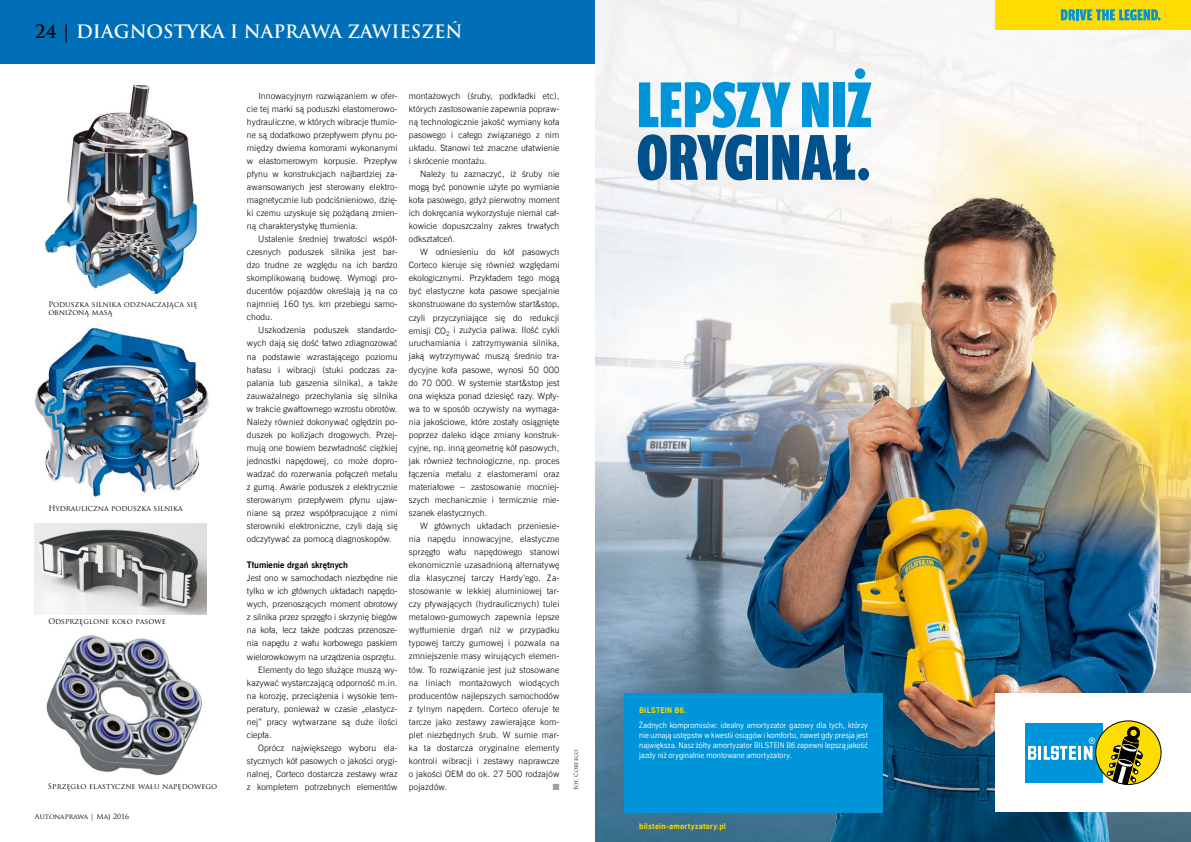
<style>
.page{position:relative;width:1191px;height:842px;background:#fff}
.page>*{position:absolute;margin:0;border:0;box-sizing:border-box;transform-origin:0 0}
.t1{font:700 65.8px "Prenton RP Ultra Cond";letter-spacing:.025em;color:#0095d8}
.t2{font:700 65.8px "Prenton RP Ultra Cond";letter-spacing:.025em;color:#00518b}
.t3{font:700 18px "Trajan Pro";color:#fff}
.t4{font:8.8px/13px "News Goth Lt EU";letter-spacing:.01em;color:#000;text-align:justify}
.t5{font:700 8.8px "News Goth EU";color:#000}
.t6{font:8.8px "Zapf Dingbats ITC";color:#9c9e9f}
.t7{font:8px/10px "TK Type";letter-spacing:.005em;color:#fff;text-align:justify}
.t8{font:700 8px "TK Type";letter-spacing:.02em;color:#fd0}
.t9{font:7.5px/8.5px "Trajan Pro";letter-spacing:.005em;color:#000}
.t10{font:7px "Trajan Pro";color:#000}
.t11{font:5.5px "Trajan Pro";letter-spacing:-.01em;color:#000}
.s1{color:#000}
</style>
<div class="page">
<div style="left:0;top:0;width:595px;height:64px;background:#006fb7"></div>
<img style="left:44px;top:85px;width:155px;height:210px">
<img style="left:35px;top:327px;width:174px;height:170px">
<img style="left:35px;top:524px;width:171px;height:90px">
<img style="left:47px;top:635px;width:155px;height:140px">
<img style="left:595px;top:0;width:596px;height:842px">
<img style="left:728px;top:167px;width:462px;height:675px">
<div style="left:624px;top:693px;width:258px;height:119px;background:#0095d8"></div>
<div style="left:995px;top:0;width:196px;height:30px;background:#fd0"></div>
<svg style="left:1060px;top:9px;width:100px;height:12px"></svg>
<div style="left:995px;top:693px;width:195px;height:119px;background:#fff"></div>
<div style="left:1024px;top:723px;width:78px;height:59px;background:#0095d8"></div>
<hr style="left:1038px;top:746px;width:3px;height:14px;background:#fff">
<hr style="left:1078px;top:746px;width:3px;height:14px;background:#fff">
<svg style="left:1043px;top:746px;width:33px;height:14px"></svg>
<svg style="left:1028px;top:746px;width:8px;height:14px"></svg>
<svg style="left:1083px;top:737px;width:12px;height:23px"></svg>
<div style="left:1095px;top:721px;width:66px;height:63px;background:#fd0;border-radius:50%"></div>
<svg style="left:1106px;top:726px;width:37px;height:58px"></svg>
<div style="left:1095px;top:720px;width:66px;height:65px;border:1px solid #000;border-radius:50%"></div>
<h2 class="t3" style="left:35px;top:20px;width:429px"><span class="s1">24 |</span> DIAGNOSTYKA I NAPRAWA ZAWIESZEŃ</h2>
<p class="t9" style="left:48px;top:300px;width:151px">Poduszka silnika odznaczająca się obniżoną masą</p>
<p class="t9" style="left:48px;top:504px;width:136px">Hydrauliczna poduszka silnika</p>
<p class="t9" style="left:48px;top:617px;width:119px">Odsprzęglone koło pasowe</p>
<p class="t9" style="left:48px;top:782px;width:171px">Sprzęgło elastyczne wału napędowego</p>
<p class="t10" style="left:35px;top:812px;width:96px">Autonaprawa | Maj 2016</p>
<p class="t4" style="left:247px;top:89px;width:152px;text-indent:11px">Innowacyjnym rozwiązaniem w ofer&shy;cie tej marki są poduszki elastomerowo&shy;hydrauliczne, w których wibracje tłumio&shy;ne są dodatkowo przepływem płynu po&shy;między dwiema komorami wykonanymi w elastomerowym korpusie. Przepływ płynu w konstrukcjach najbardziej za&shy;awansowanych jest sterowany elektro&shy;magnetycznie lub podciśnieniowo, dzię&shy;ki czemu uzyskuje się pożądaną zmien&shy;ną charakterystykę tłumienia.</p>
<p class="t4" style="left:247px;top:233px;width:152px;text-indent:11px">Ustalenie średniej trwałości współ&shy;czesnych poduszek silnika jest bar&shy;dzo trudne ze względu na ich bardzo skomplikowaną budowę. Wymogi pro&shy;ducentów pojazdów określają ją na co najmniej 160 tys. km przebiegu samo&shy;chodu.</p>
<p class="t4" style="left:247px;top:324px;width:152px;text-indent:11px">Uszkodzenia poduszek standardo&shy;wych dają się dość łatwo zdiagnozować na podstawie wzrastającego poziomu hałasu i wibracji (stuki podczas za&shy;palania lub gaszenia silnika), a także zauważalnego przechylania się silnika w trakcie gwałtownego wzrostu obrotów.<br>Należy również dokonywać oględzin po&shy;duszek po kolizjach drogowych. Przej&shy;mują one bowiem bezwładność ciężkiej jednostki napędowej, co może dopro&shy;wadzać do rozerwania połączeń metalu z gumą. Awarie poduszek z elektrycznie sterowanym przepływem płynu ujaw&shy;niane są przez współpracujące z nimi sterowniki elektroniczne, czyli dają się odczytywać za pomocą diagnoskopów.</p>
<p class="t5" style="left:247px;top:559px;width:103px">Tłumienie drgań skrętnych</p>
<p class="t4" style="left:247px;top:572px;width:152px">Jest ono w samochodach niezbędne nie</p>
<p class="t4" style="left:247px;top:585px;width:152px">tylko w ich głównych układach napędo-</p>
<p class="t4" style="left:247px;top:598px;width:152px">wych, przenoszących moment obrotowy</p>
<p class="t4" style="left:247px;top:611px;width:152px">z silnika przez sprzęgło i skrzynię biegów</p>
<p class="t4" style="left:247px;top:624px;width:152px">na koła, lecz także podczas przenosze-</p>
<p class="t4" style="left:247px;top:637px;width:152px">nia napędu z wału korbowego paskiem</p>
<p class="t4" style="left:247px;top:650px;width:151px">wielorowkowym na urządzenia osprzętu.</p>
<p class="t4" style="left:258px;top:663px;width:141px">Elementy do tego służące muszą wy-</p>
<p class="t4" style="left:247px;top:676px;width:152px">kazywać wystarczającą odporność m.in.</p>
<p class="t4" style="left:247px;top:689px;width:152px">na korozję, przeciążenia i wysokie tem-</p>
<p class="t4" style="left:247px;top:702px;width:152px">peratury, ponieważ w czasie „elastycz-</p>
<p class="t4" style="left:247px;top:715px;width:152px">nej” pracy wytwarzane są duże ilości</p>
<p class="t4" style="left:247px;top:728px;width:26px">ciepła.</p>
<p class="t4" style="left:258px;top:741px;width:141px">Oprócz największego wyboru ela-</p>
<p class="t4" style="left:247px;top:754px;width:152px">stycznych kół pasowych o jakości orygi-</p>
<p class="t4" style="left:247px;top:767px;width:152px">nalnej, Corteco dostarcza zestawy wraz</p>
<p class="t4" style="left:247px;top:780px;width:152px">z kompletem potrzebnych elementów</p>
<p class="t4" style="left:409px;top:89px;width:152px">montażowych (śruby, podkładki etc), których zastosowanie zapewnia popraw&shy;ną technologicznie jakość wymiany koła pasowego i całego związanego z nim układu. Stanowi też znaczne ułatwienie i skrócenie montażu.</p>
<p class="t4" style="left:409px;top:168px;width:152px;text-indent:11px">Należy tu zaznaczyć, iż śruby nie mogą być ponownie użyte po wymianie koła pasowego, gdyż pierwotny moment ich dokręcania wykorzystuje niemal cał&shy;kowicie dopuszczalny zakres trwałych odkształceń.</p>
<p class="t4" style="left:409px;top:246px;width:152px;text-indent:11px">W odniesieniu do kół pasowych Corteco kieruje się również względami ekologicznymi. Przykładem tego mogą być elastyczne koła pasowe specjalnie skonstruowane do systemów start&amp;stop, czyli przyczyniające się do redukcji emisji CO<sub>2</sub> i zużycia paliwa. Ilość cykli uruchamiania i zatrzymywania silnika, jaką wytrzymywać muszą średnio tra&shy;dycyjne koła pasowe, wynosi 50 000 do 70 000. W systemie start&amp;stop jest ona większa ponad dziesięć razy. Wpły&shy;wa to w sposób oczywisty na wymaga&shy;nia jakościowe, które zostały osiągnięte poprzez daleko idące zmiany konstruk&shy;cyjne, np. inną geometrię kół pasowych, jak również technologiczne, np. proces łączenia metalu z elastomerami oraz materiałowe – zastosowanie mocniej&shy;szych mechanicznie i termicznie mie&shy;szanek elastycznych.</p>
<p class="t4" style="left:409px;top:519px;width:152px;text-indent:11px">W głównych układach przeniesie&shy;nia napędu innowacyjne, elastyczne sprzęgło wału napędowego stanowi ekonomicznie uzasadnioną alternatywę dla klasycznej tarczy Hardy’ego. Za&shy;stosowanie w lekkiej aluminiowej tar&shy;czy pływających (hydraulicznych) tulei metalowo-gumowych zapewnia lepsze wytłumienie drgań niż w przypadku typowej tarczy gumowej i pozwala na zmniejszenie masy wirujących elemen&shy;tów. To rozwiązanie jest już stosowane na liniach montażowych wiodących producentów najlepszych samochodów z tylnym napędem. Corteco oferuje te tarcze jako zestawy zawierające kom&shy;plet niezbędnych śrub. W sumie mar&shy;ka ta dostarcza oryginalne elementy kontroli wibracji i zestawy naprawcze o jakości OEM do ok. 27 500 rodzajów pojazdów.</p>
<p class="t6" style="left:553px;top:783px;width:8px">■</p>
<p class="t11" style="left:572px;top:790px;width:42px;rotate:-90deg">Fot. Corteco</p>
<h1 class="t1" style="left:637px;top:62px;width:235px">LEPSZY NIŻ</h1>
<h1 class="t2" style="left:637px;top:114px;width:234px">ORYGINAŁ.</h1>
<p class="t8" style="left:639px;top:706px;width:49px">BILSTEIN B6.</p>
<p class="t7" style="left:639px;top:720px;width:230px">Żadnych kompromisów: idealny amortyzator gazowy dla tych, którzy nie uznają ustępstw w kwestii osiągów i komfortu, nawet gdy presja jest największa. Nasz żółty amortyzator BILSTEIN B6 zapewni lepszą jakość jazdy niż oryginalnie montowane amortyzatory.</p>
<p class="t8" style="left:639px;top:822px;width:88px">bilstein-amortyzatory.pl</p>
</div>
